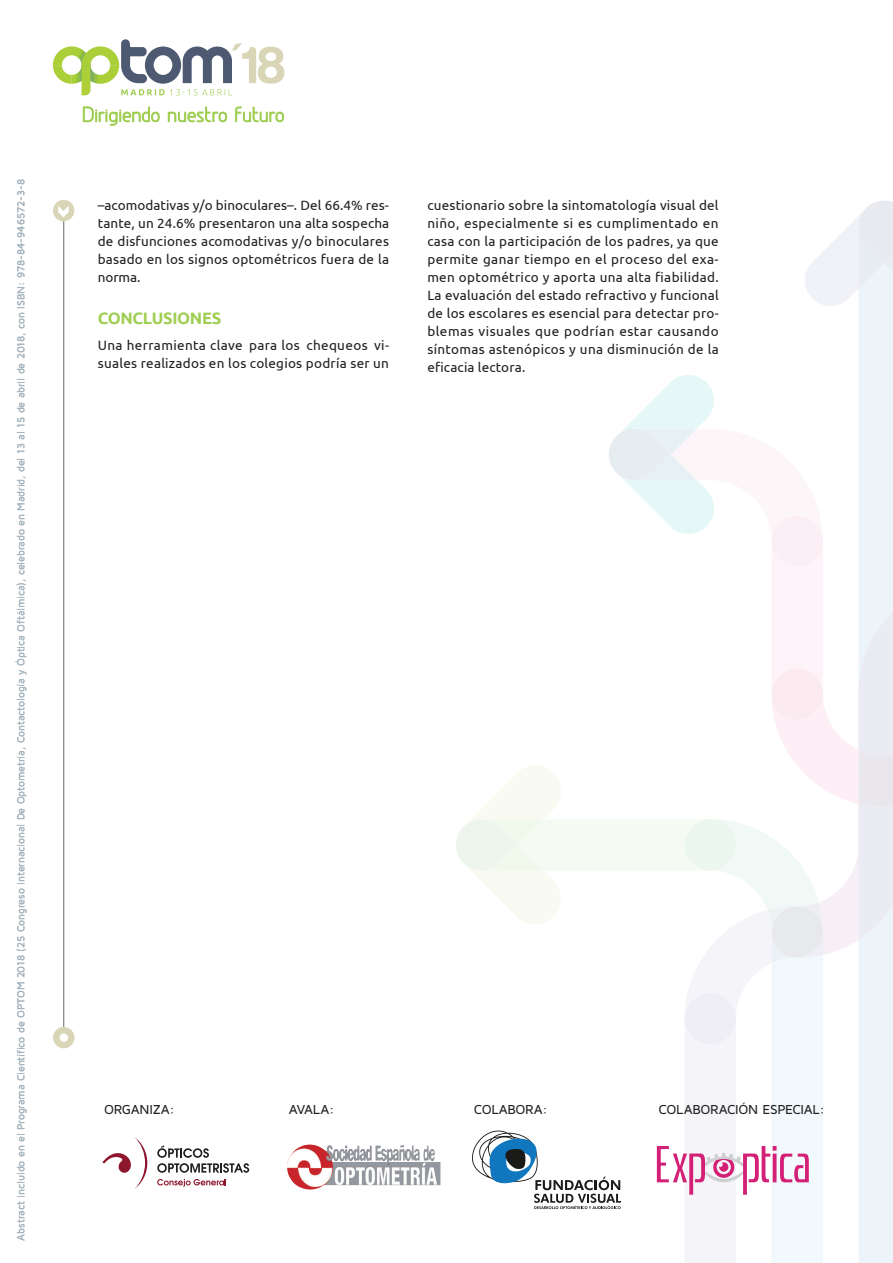
<style>
.page{position:relative;width:893px;height:1263px;background:#fff}
.page>*{position:absolute;margin:0;border:0;box-sizing:border-box;transform-origin:0 0}
.t1{font:19.65px "Greyscale Basic";color:#a0ce53}
.t2{font:700 16.5px "Ubuntu";letter-spacing:-.02em;color:#a0ce53}
.t3{font:13.5px/18px "Ubuntu";letter-spacing:.02em;color:#231f20;text-align:justify}
.t4{font:500 13.5px "Maven Pro";letter-spacing:-.025em;color:#231f20}
.t5{font:500 10.5px "Maven Pro";letter-spacing:-.015em;color:#a5b4be}
</style>
<div class="page">
<hr style="left:63px;top:209px;width:1px;height:828px;background:#69696c">
<div style="left:53px;top:200px;width:21px;height:21px;background:#d9d6b7;border-radius:50%"></div>
<svg style="left:58px;top:206px;width:11px;height:11px"></svg>
<div style="left:53px;top:1027px;width:21px;height:21px;background:#d9d6b7;border-radius:50%"></div>
<div style="left:60px;top:1033px;width:8px;height:9px;background:#fff;border-radius:50%"></div>
<svg style="left:53px;top:39px;width:231px;height:56px"></svg>
<svg style="left:83px;top:106px;width:77px;height:20px"></svg>
<svg style="left:168px;top:106px;width:59px;height:16px"></svg>
<svg style="left:235px;top:106px;width:49px;height:16px"></svg>
<svg style="left:157px;top:1145px;width:92px;height:28px"></svg>
<svg style="left:157px;top:1179px;width:69px;height:8px"></svg>
<svg style="left:102px;top:1137px;width:45px;height:52px"></svg>
<img style="left:287px;top:1144px;width:153px;height:46px">
<svg style="left:456px;top:201px;width:437px;height:1062px"></svg>
<p class="t5" style="left:14px;top:1240px;width:1063px;rotate:-90deg">ABSTRACT INCLUIDO EN EL PROGRAMA CIENTÍFICO DE OPTOM 2018 (25 CONGRESO INTERNACIONAL DE OPTOMETRÍA, CONTACTOLOGÍA Y ÓPTICA OFTÁLMICA), CELEBRADO EN MADRID, DEL 13 AL 15 DE ABRIL DE 2018, CON ISBN: 978-84-946572-3-8</p>
<h1 class="t1" style="left:82px;top:103px;width:204px">Dirigiendo nuestro futuro</h1>
<p class="t3" style="left:98px;top:196px;width:293px">–acomodativas y/o binoculares–. Del 66.4% res&shy;tante, un 24.6% presentaron una alta sospecha de disfunciones acomodativas y/o binoculares basado en los signos optométricos fuera de la norma.</p>
<p class="t2" style="left:98px;top:308px;width:125px">CONCLUSIONES</p>
<p class="t3" style="left:98px;top:336px;width:293px">Una herramienta clave para los chequeos vi&shy;suales realizados en los colegios podría ser un</p>
<p class="t3" style="left:427px;top:196px;width:293px">cuestionario sobre la sintomatología visual del niño, especialmente si es cumplimentado en casa con la participación de los padres, ya que permite ganar tiempo en el proceso del exa&shy;men optométrico y aporta una alta fiabilidad.<br>La evaluación del estado refractivo y funcional de los escolares es esencial para detectar pro&shy;blemas visuales que podrían estar causando síntomas astenópicos y una disminución de la eficacia lectora.</p>
<p class="t4" style="left:104px;top:1101px;width:72px">ORGANIZA:</p>
<p class="t4" style="left:289px;top:1101px;width:47px">AVALA:</p>
<p class="t4" style="left:474px;top:1101px;width:76px">COLABORA:</p>
<p class="t4" style="left:659px;top:1101px;width:10px">COLABORACIÓN</p>
<p class="t4" style="left:762px;top:1101px;width:38px">ESPECIAL</p>
<p class="t4" style="left:819px;top:1101px;width:7px">:</p>
</div>
